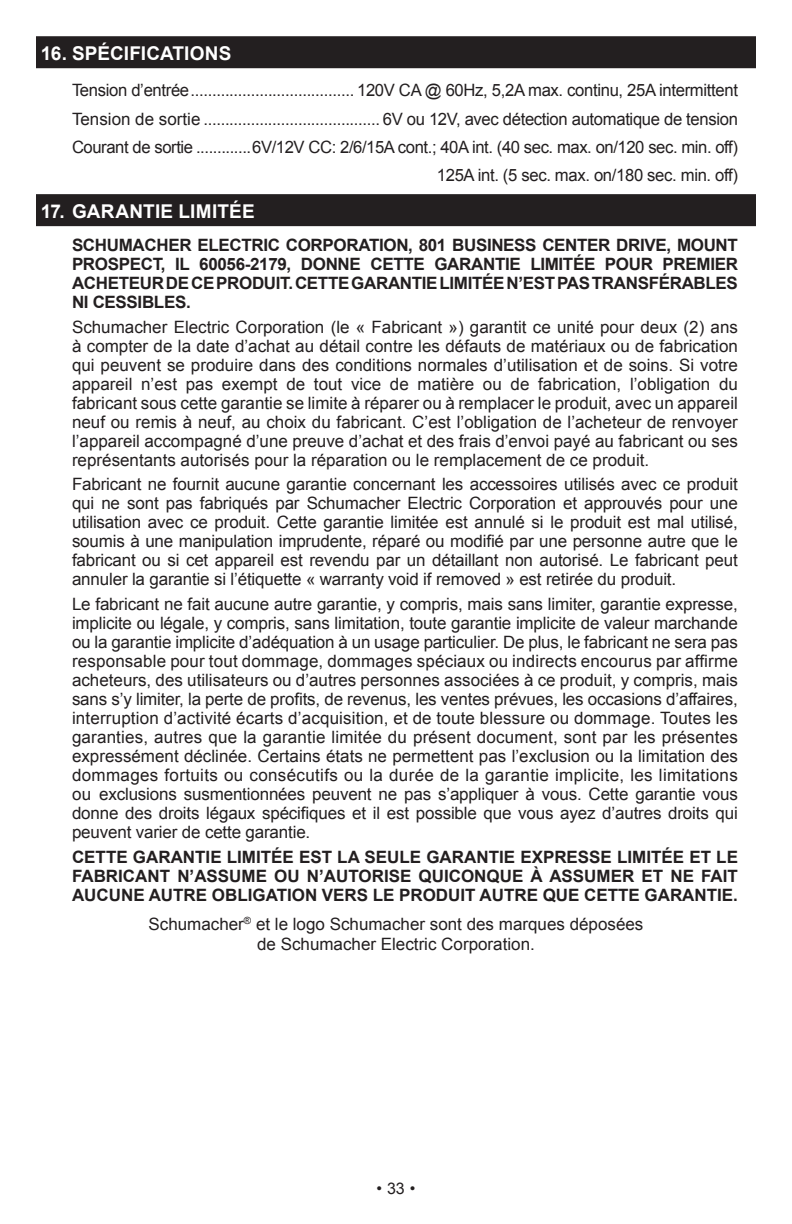
<style>
.page{position:relative;width:792px;height:1224px;background:#fff}
.page>*{position:absolute;margin:0;border:0;box-sizing:border-box;transform-origin:0 0}
.t1{font:700 19px "Arial";letter-spacing:.01em;color:#fff}
.Indntd_Sub_par__-_no{font:17px/19px "Arial";letter-spacing:-.01em;color:#231f20;text-align:justify}
.Indntd_bold_caps_sub{font:700 17px/19px "Arial";letter-spacing:-.02em;color:#231f20;text-align:justify}
.Specs{font:17px "Arial";letter-spacing:-.02em;color:#231f20}
.centered{font:17px/20px "Arial";color:#231f20;text-align:center}
.t2{font:16px "Arial";color:#231f20}
</style>
<div class="page">
<div style="left:36px;top:36px;width:720px;height:32px;background:#231f20"></div>
<div style="left:36px;top:194px;width:720px;height:32px;background:#231f20"></div>
<p class="t1" style="left:41px;top:40px;width:192px">16. SPÉCIFICATIONS</p>
<p class="Specs" style="left:72px;top:79px;width:667px">Tension d’entrée...................................... 120V CA @ 60Hz, 5,2A max. continu, 25A intermittent</p>
<p class="Specs" style="left:72px;top:107px;width:667px">Tension de sortie ......................................... 6V ou 12V, avec détection automatique de tension</p>
<p class="Specs" style="left:72px;top:136px;width:668px">Courant de sortie .............6V/12V CC: 2/6/15A cont.; 40A int. (40 sec. max. on/120 sec. min. off)</p>
<p class="Specs" style="left:437px;top:164px;width:303px">125A int. (5 sec. max. on/180 sec. min. off)</p>
<p class="t1" style="left:41px;top:198px;width:215px">17. GARANTIE LIMITÉE</p>
<p class="Indntd_bold_caps_sub" style="left:72px;top:236px;width:668px">SCHUMACHER ELECTRIC CORPORATION, 801 BUSINESS CENTER DRIVE, MOUNT PROSPECT, IL 60056-2179, DONNE CETTE GARANTIE LIMITÉE POUR PREMIER ACHETEUR DE CE PRODUIT. CETTE GARANTIE LIMITÉE N’EST PAS TRANSFÉRABLES NI CESSIBLES.</p>
<p class="Indntd_Sub_par__-_no" style="left:72px;top:317px;width:667px">Schumacher Electric Corporation (le « Fabricant ») garantit ce unité pour deux (2) ans à compter de la date d’achat au détail contre les défauts de matériaux ou de fabrication qui peuvent se produire dans des conditions normales d’utilisation et de soins. Si votre appareil n’est pas exempt de tout vice de matière ou de fabrication, l’obligation du fabricant sous cette garantie se limite à réparer ou à remplacer le produit, avec un appareil neuf ou remis à neuf, au choix du fabricant. C’est l’obligation de l’acheteur de renvoyer l’appareil accompagné d’une preuve d’achat et des frais d’envoi payé au fabricant ou ses représentants autorisés pour la réparation ou le remplacement de ce produit.</p>
<p class="Indntd_Sub_par__-_no" style="left:72px;top:475px;width:667px">Fabricant ne fournit aucune garantie concernant les accessoires utilisés avec ce produit qui ne sont pas fabriqués par Schumacher Electric Corporation et approuvés pour une utilisation avec ce produit. Cette garantie limitée est annulé si le produit est mal utilisé, soumis à une manipulation imprudente, réparé ou modifié par une personne autre que le fabricant ou si cet appareil est revendu par un détaillant non autorisé. Le fabricant peut annuler la garantie si l’étiquette « warranty void if removed » est retirée du produit.</p>
<p class="Indntd_Sub_par__-_no" style="left:72px;top:595px;width:667px">Le fabricant ne fait aucune autre garantie, y compris, mais sans limiter, garantie expresse, implicite ou légale, y compris, sans limitation, toute garantie implicite de valeur marchande ou la garantie implicite d’adéquation à un usage particulier. De plus, le fabricant ne sera pas responsable pour tout dommage, dommages spéciaux ou indirects encourus par affirme acheteurs, des utilisateurs ou d’autres personnes associées à ce produit, y compris, mais sans s’y limiter, la perte de profits, de revenus, les ventes prévues, les occasions d’affaires, interruption d’activité écarts d’acquisition, et de toute blessure ou dommage. Toutes les garanties, autres que la garantie limitée du présent document, sont par les présentes expressément déclinée. Certains états ne permettent pas l’exclusion ou la limitation des dommages fortuits ou consécutifs ou la durée de la garantie implicite, les limitations ou exclusions susmentionnées peuvent ne pas s’appliquer à vous. Cette garantie vous donne des droits légaux spécifiques et il est possible que vous ayez d’autres droits qui peuvent varier de cette garantie.</p>
<p class="Indntd_bold_caps_sub" style="left:72px;top:848px;width:668px">CETTE GARANTIE LIMITÉE EST LA SEULE GARANTIE EXPRESSE LIMITÉE ET LE FABRICANT N’ASSUME OU N’AUTORISE QUICONQUE À ASSUMER ET NE FAIT AUCUNE AUTRE OBLIGATION VERS LE PRODUIT AUTRE QUE CETTE GARANTIE.</p>
<p class="centered" style="left:149px;top:914px;width:496px">Schumacher<sup>®</sup> et le logo Schumacher sont des marques déposées de Schumacher Electric Corporation.</p>
<p class="t2" style="left:376px;top:1178px;width:41px">•33•</p>
</div>
